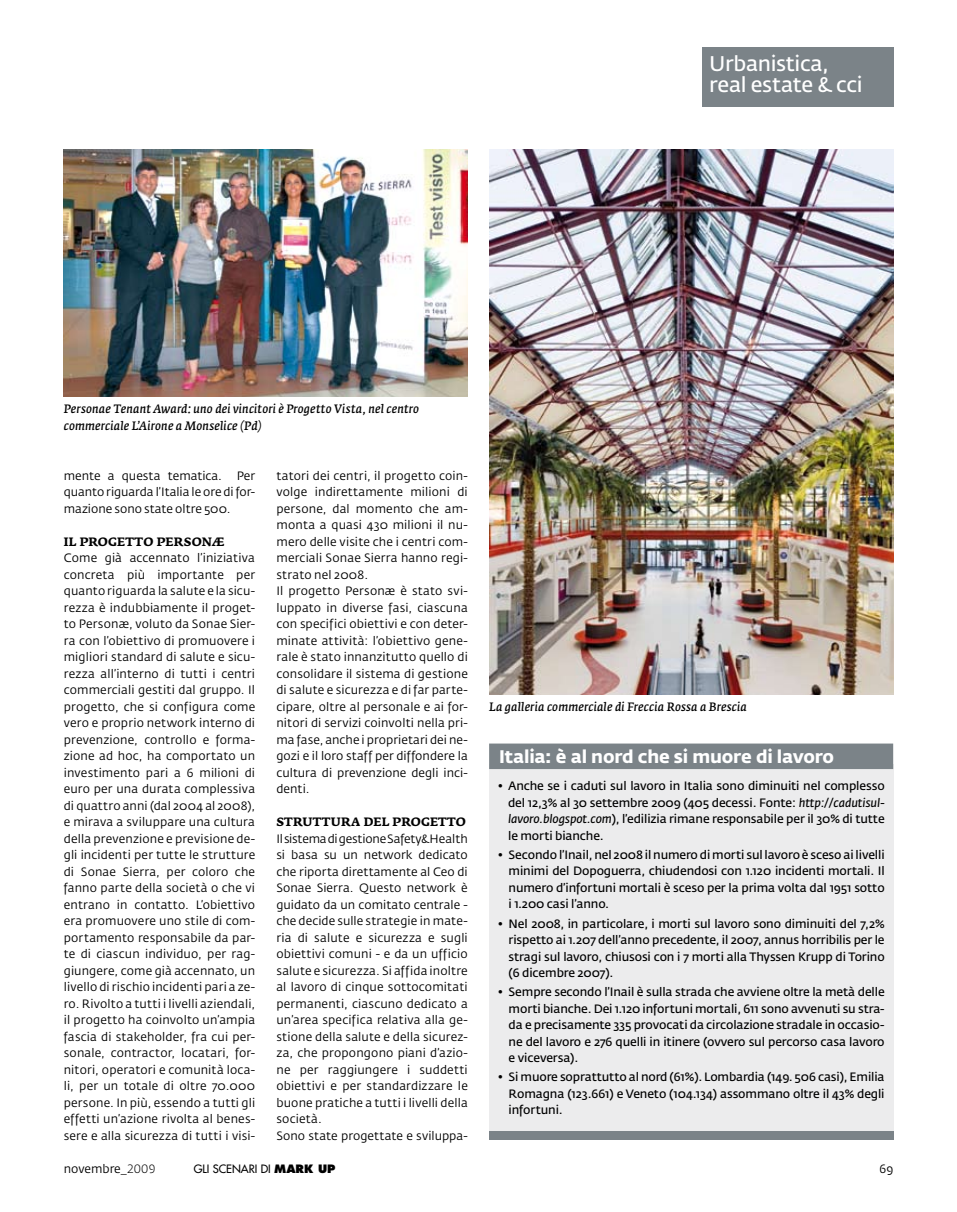
<style>
.page{position:relative;width:957px;height:1212px;background:#fff}
.page>*{position:absolute;margin:0;border:0;box-sizing:border-box;transform-origin:0 0}
.t1{font:600 21px/21px "Fedra Sans Std";letter-spacing:-.015em;color:#fff}
.t2{font:700 18px "Fedra Sans Std";letter-spacing:-.01em;color:#fff}
.t3{font:12px/16.5px "Fedra Sans Std";letter-spacing:.01em;color:#000;text-align:justify}
.t4{font:600 12px/16.5px "Fedra Sans Std";letter-spacing:-.01em;color:#000;text-align:justify}
.t5{font:italic 600 12px/16.5px "Fedra Serif A Std";letter-spacing:.015em;color:#000}
.t6{font:700 12px "Fedra Serif A Std";letter-spacing:.01em;color:#000}
.t7{font:500 11.25px "Futura Std";color:#000}
.s1{font-style:italic}
.s2{font-weight:300}
.s3{font-weight:800}
</style>
<div class="page">
<div style="left:702px;top:47px;width:191px;height:59px;background:#7b8388"></div>
<img style="left:64px;top:149px;width:404px;height:248px">
<div style="left:489px;top:764px;width:404px;height:376px;background:#ececed"></div>
<div style="left:490px;top:744px;width:402px;height:24px;background:#7b8388"></div>
<div style="left:489px;top:743px;width:404px;height:26px;border:2px solid #7b8388"></div>
<div style="left:489px;top:1131px;width:404px;height:9px;background:#7b8388"></div>
<img style="left:489px;top:149px;width:404px;height:545px">
<h1 class="t1" style="left:709px;top:53px;width:155px">Urbanistica, real estate &amp; cci</h1>
<p class="t5" style="left:64px;top:401px;width:357px">Personae Tenant Award: uno dei vincitori è Progetto Vista, nel centro commerciale L’Airone a Monselice (Pd)</p>
<p class="t3" style="left:64px;top:467px;width:193px">mente a questa tematica. Per quanto riguarda l’Italia le ore di for&shy;mazione sono state oltre 500.</p>
<p class="t6" style="left:64px;top:534px;width:162px">IL PROGETTO PERSONÆ</p>
<p class="t3" style="left:64px;top:550px;width:193px">Come già accennato l’iniziativa concreta più importante per quanto riguarda la salute e la sicu&shy;rezza è indubbiamente il proget&shy;to Personæ, voluto da Sonae Sier&shy;ra con l’obiettivo di promuovere i migliori standard di salute e sicu&shy;rezza all’interno di tutti i centri commerciali gestiti dal gruppo. Il progetto, che si configura come vero e proprio network interno di prevenzione, controllo e forma&shy;zione ad hoc, ha comportato un investimento pari a 6 milioni di euro per una durata complessiva di quattro anni (dal 2004 al 2008), e mirava a sviluppare una cultura della prevenzione e previsione de&shy;gli incidenti per tutte le strutture di Sonae Sierra, per coloro che fanno parte della società o che vi entrano in contatto. L’obiettivo era promuovere uno stile di com&shy;portamento responsabile da par&shy;te di ciascun individuo, per rag&shy;giungere, come già accennato, un livello di rischio incidenti pari a ze&shy;ro. Rivolto a tutti i livelli aziendali, il progetto ha coinvolto un’ampia fascia di stakeholder, fra cui per&shy;sonale, contractor, locatari, for&shy;nitori, operatori e comunità loca&shy;li, per un totale di oltre 70.000 persone. In più, essendo a tutti gli effetti un’azione rivolta al benes&shy;sere e alla sicurezza di tutti i visi-</p>
<p class="t3" style="left:276px;top:467px;width:193px;text-align:left">tatori dei centri, il progetto coin&shy;volge indirettamente milioni di persone, dal momento che am&shy;monta a quasi 430 milioni il nu&shy;mero delle visite che i centri com&shy;merciali Sonae Sierra hanno regi&shy;strato nel 2008.<br>Il progetto Personæ è stato svi&shy;luppato in diverse fasi, ciascuna con specifici obiettivi e con deter&shy;minate attività: l’obiettivo gene&shy;rale è stato innanzitutto quello di consolidare il sistema di gestione di salute e sicurezza e di far parte&shy;cipare, oltre al personale e ai for&shy;nitori di servizi coinvolti nella pri&shy;ma fase, anche i proprietari dei ne&shy;gozi e il loro staff per diffondere la cultura di prevenzione degli inci&shy;denti.</p>
<p class="t6" style="left:276px;top:815px;width:189px">STRUTTURA DEL PRO GETTO</p>
<p class="t3" style="left:276px;top:830px;width:193px;text-align:left">Il sistema di gestione Safety&amp;Health si basa su un network dedicato che riporta direttamente al Ceo di<br>Sonae Sierra. Questo network è guidato da un comitato centrale - che decide sulle strategie in mate&shy;ria di salute e sicurezza e sugli obiettivi comuni - e da un ufficio salute e sicurezza. Si affida inoltre al lavoro di cinque sottocomitati permanenti, ciascuno dedicato a un’area specifica relativa alla ge&shy;stione della salute e della sicurez&shy;za, che propongono piani d’azio&shy;ne per raggiungere i suddetti obiettivi e per standardizzare le buone pratiche a tutti i livelli della società.<br>Sono state progettate e sviluppa-</p>
<p class="t5" style="left:489px;top:698px;width:259px">La galleria commerciale di Freccia Rossa a Brescia</p>
<h2 class="t2" style="left:499px;top:745px;width:336px">Italia: è al nord che si muore di lavoro</h2>
<p class="t4" style="left:508px;top:778px;width:378px;text-indent:-10px">• Anche se i caduti sul lavoro in Italia sono diminuiti nel complesso del 12,3% al 30 settembre 2009 (405 decessi. Fonte: <span class="s1">http://cadutisul&shy;lavoro.blogspot.com</span>), l’edilizia rimane responsabile per il 30% di tutte le morti bianche.</p>
<p class="t4" style="left:508px;top:847px;width:377px;text-indent:-11px">• Secondo l’Inail, nel 2008 il numero di morti sul lavoro è sceso ai livelli minimi del Dopoguerra, chiudendosi con 1.120 incidenti mortali. Il numero d’infortuni mortali è sceso per la prima volta dal 1951 sotto i 1.200 casi l’anno.</p>
<p class="t4" style="left:508px;top:915px;width:378px;text-indent:-11px">• Nel 2008, in particolare, i morti sul lavoro sono diminuiti del 7,2% rispetto ai 1.207 dell’anno precedente, il 2007, annus horribilis per le stragi sul lavoro, chiusosi con i 7 morti alla Thyssen Krupp di Torino (6 dicembre 2007).</p>
<p class="t4" style="left:508px;top:984px;width:377px;text-indent:-11px">• Sempre secondo l’Inail è sulla strada che avviene oltre la metà delle morti bianche. Dei 1.120 infortuni mortali, 611 sono avvenuti su stra&shy;da e precisamente 335 provocati da circolazione stradale in occasio&shy;ne del lavoro e 276 quelli in itinere (ovvero sul percorso casa lavoro e viceversa).</p>
<p class="t4" style="left:508px;top:1069px;width:377px;text-indent:-11px">• Si muore soprattutto al nord (61%). Lombardia (149. 506 casi), Emilia Romagna (123.661) e Veneto (104.134) assommano oltre il 43% degli infortuni.</p>
<p class="t3" style="left:64px;top:1160px;width:93px">novembre<span class="s2">_2009</span></p>
<p class="t7" style="left:194px;top:1162px;width:143px">GLI SCENARI DI <span class="s3">MARK UP</span></p>
<p class="t3" style="left:879px;top:1160px;width:15px">69</p>
</div>
